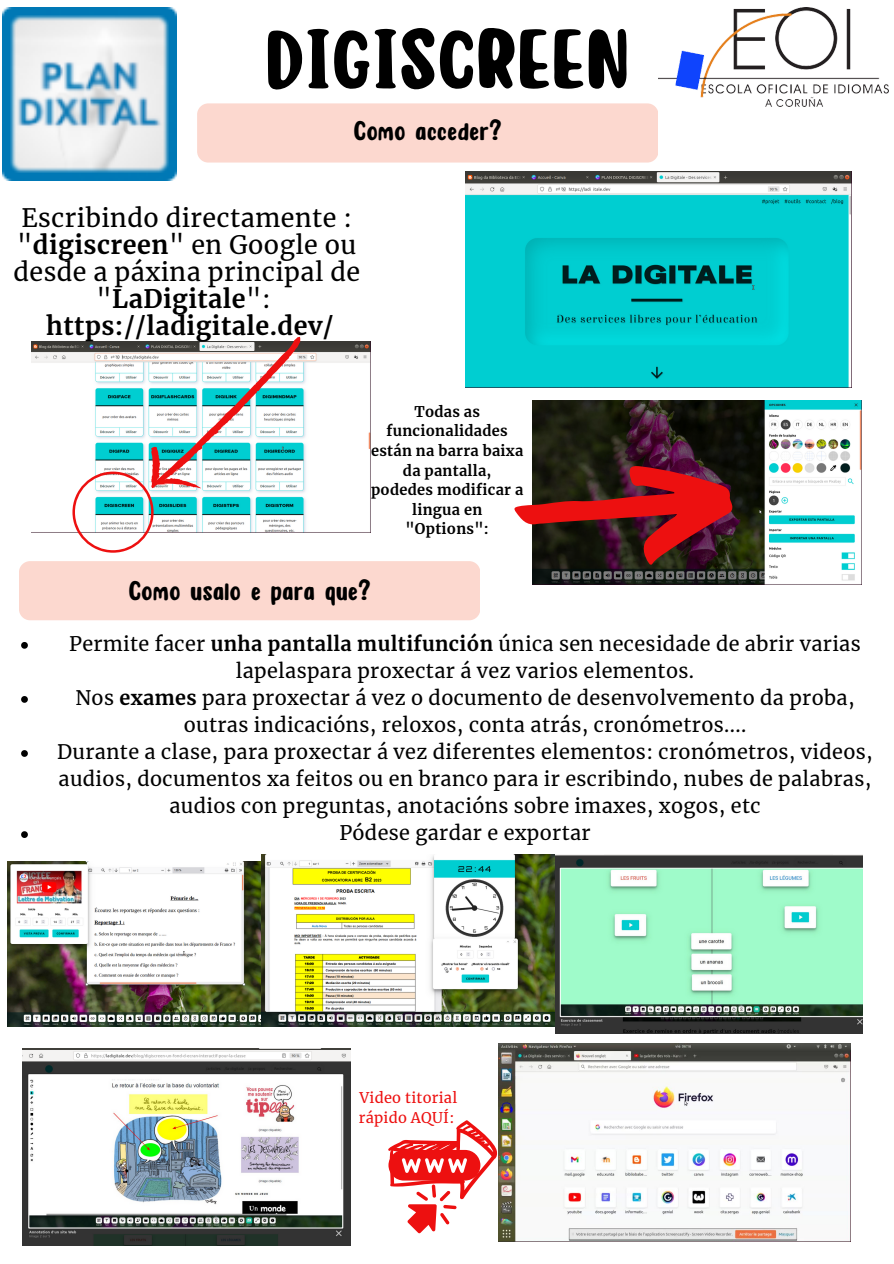
<style>
.page{position:relative;width:894px;height:1264px;background:#fff}
.page>*{position:absolute;margin:0;border:0;box-sizing:border-box;transform-origin:0 0}
.t1{font:90.15px "Monkey";color:#000}
.t2{font:30px "Monkey";color:#000}
.t3{font:25.05px/27px "Merriweather";letter-spacing:.02em;color:#000;text-align:center}
.t4{font:19.8px/27px "Merriweather";letter-spacing:.02em;color:#000;text-align:center}
.t5{font:700 14.55px/19.5px "Merriweather";letter-spacing:.02em;color:#000;text-align:center}
.t6{font:14.55px/20.2px "Merriweather";letter-spacing:.02em;color:#ed1010}
.s1{font-weight:700}
</style>
<div class="page">
<div style="left:197px;top:103px;width:460px;height:59px;background:#fcd8cf;border-radius:11px"></div>
<img style="left:2px;top:7px;width:174px;height:174px">
<img style="left:658px;top:7px;width:230px;height:100px">
<div style="left:19px;top:561px;width:460px;height:59px;background:#fcd8cf;border-radius:11px"></div>
<img style="left:466px;top:171px;width:385px;height:217px">
<img style="left:32px;top:342px;width:338px;height:107px">
<img style="left:532px;top:400px;width:329px;height:184px">
<svg style="left:514px;top:465px;width:219px;height:100px;background:#7b2728"></svg>
<svg style="left:72px;top:336px;width:251px;height:216px"></svg>
<img style="left:7px;top:861px;width:254px;height:165px">
<img style="left:261px;top:854px;width:295px;height:172px">
<img style="left:23px;top:1048px;width:327px;height:197px">
<img style="left:556px;top:854px;width:306px;height:179px">
<img style="left:498px;top:1043px;width:352px;height:198px">
<svg style="left:388px;top:1120px;width:109px;height:113px"></svg>
<svg style="left:21px;top:642px;width:7px;height:6px"></svg>
<svg style="left:21px;top:696px;width:7px;height:6px"></svg>
<svg style="left:21px;top:750px;width:7px;height:6px"></svg>
<svg style="left:21px;top:831px;width:7px;height:7px"></svg>
<h1 class="t1" style="left:265px;top:16px;width:365px">DIGISCREEN</h1>
<h2 class="t2" style="left:353px;top:116px;width:150px">Como acceder?</h2>
<p class="t3" style="left:13px;top:204px;width:348px">Escribindo directamente : "<span class="s1">digiscreen</span>" en Google ou desde a páxina principal de "<span class="s1">LaDigitale</span>": <span class="s1">https://ladigitale.dev/</span></p>
<p class="t5" style="left:371px;top:402px;width:154px">Todas as funcionalidades están na barra baixa da pantalla, podedes modificar a lingua en "Options":</p>
<h2 class="t2" style="left:128px;top:576px;width:244px">Como usalo e para que?</h2>
<p class="t4" style="left:57px;top:630px;width:817px">Permite facer <span class="s1">unha pantalla multifunción</span> única sen necesidade de abrir varias lapelaspara proxectar á vez varios elementos.<br>Nos <span class="s1">exames</span> para proxectar á vez o documento de desenvolvemento da proba, outras indicacións, reloxos, conta atrás, cronómetros....<br>Durante a clase, para proxectar á vez diferentes elementos: cronómetros, videos, audios, documentos xa feitos ou en branco para ir escribindo, nubes de palabras, audios con preguntas, anotacións sobre imaxes, xogos, etc<br>Pódese gardar e exportar</p>
<p class="t6" style="left:358px;top:1087px;width:100px">Video titorial rápido AQUÍ:</p>
</div>
